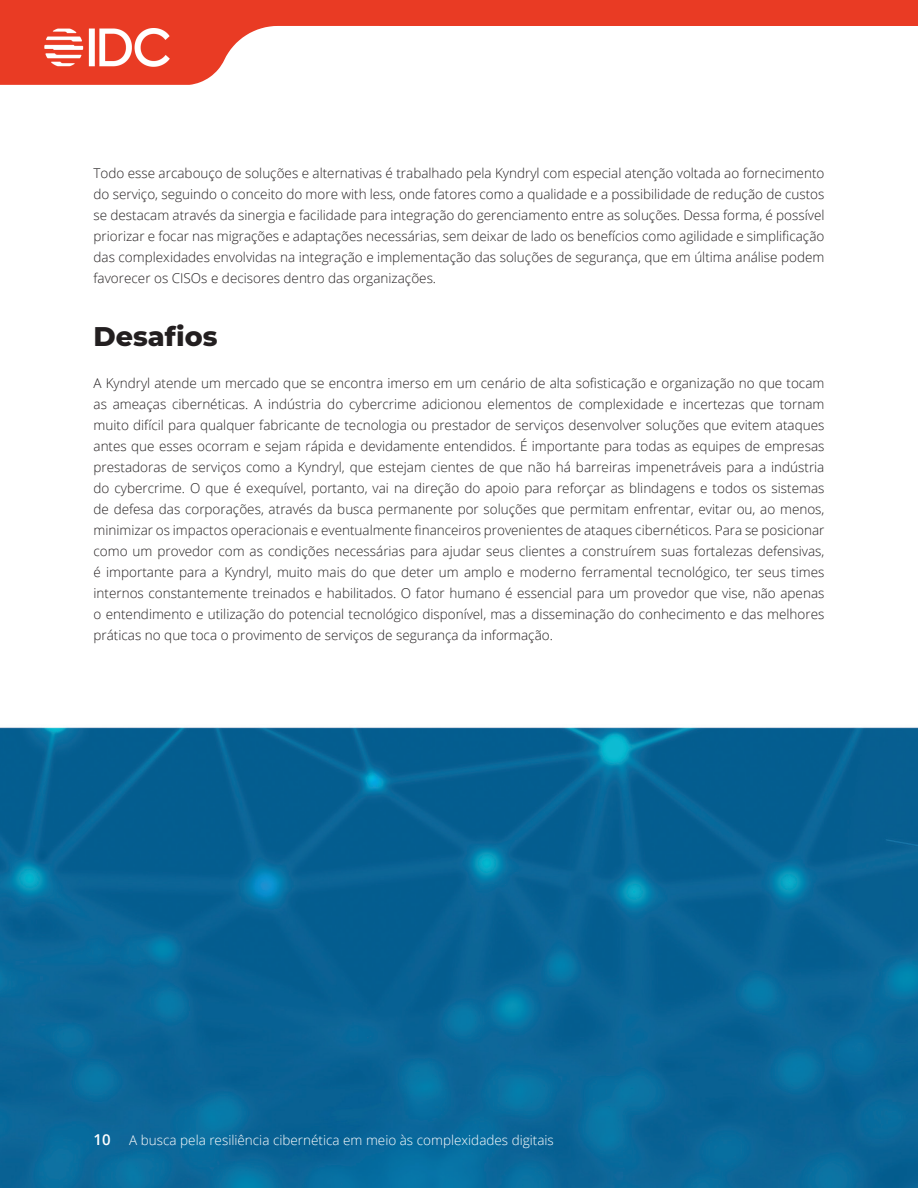
<style>
.page{position:relative;width:918px;height:1188px;background:#fff}
.page>*{position:absolute;margin:0;border:0;box-sizing:border-box;transform-origin:0 0}
.t1{font:800 27px "Montserrat";color:#231f20}
.t2{font:300 13.5px/21px "Open Sans";color:#231f20;text-align:justify}
.t3{font:300 13.5px "Open Sans";color:#fff}
.s1{font-weight:600;font-size:15px}
</style>
<div class="page">
<img style="left:0;top:727px;width:918px;height:461px">
<svg style="left:0;top:0;width:918px;height:85px"></svg>
<img style="left:45px;top:28px;width:126px;height:38px">
<p class="t2" style="left:94px;top:162px;width:732px">Todo esse arcabouço de soluções e alternativas é trabalhado pela Kyndryl com especial atenção voltada ao fornecimento do serviço, seguindo o conceito do more with less, onde fatores como a qualidade e a possibilidade de redução de custos se destacam através da sinergia e facilidade para integração do gerenciamento entre as soluções. Dessa forma, é possível priorizar e focar nas migrações e adaptações necessárias, sem deixar de lado os benefícios como agilidade e simplificação das complexidades envolvidas na integração e implementação das soluções de segurança, que em última análise podem favorecer os CISOs e decisores dentro das organizações.</p>
<h1 class="t1" style="left:94px;top:318px;width:125px">Desafios</h1>
<p class="t2" style="left:94px;top:372px;width:732px">A Kyndryl atende um mercado que se encontra imerso em um cenário de alta sofisticação e organização no que tocam as ameaças cibernéticas. A indústria do cybercrime adicionou elementos de complexidade e incertezas que tornam muito difícil para qualquer fabricante de tecnologia ou prestador de serviços desenvolver soluções que evitem ataques antes que esses ocorram e sejam rápida e devidamente entendidos. É importante para todas as equipes de empresas prestadoras de serviços como a Kyndryl, que estejam cientes de que não há barreiras impenetráveis para a indústria do cybercrime. O que é exequível, portanto, vai na direção do apoio para reforçar as blindagens e todos os sistemas de defesa das corporações, através da busca permanente por soluções que permitam enfrentar, evitar ou, ao menos, minimizar os impactos operacionais e eventualmente financeiros provenientes de ataques cibernéticos. Para se posicionar como um provedor com as condições necessárias para ajudar seus clientes a construírem suas fortalezas defensivas, é importante para a Kyndryl, muito mais do que deter um amplo e moderno ferramental tecnológico, ter seus times internos constantemente treinados e habilitados. O fator humano é essencial para um provedor que vise, não apenas o entendimento e utilização do potencial tecnológico disponível, mas a disseminação do conhecimento e das melhores práticas no que toca o provimento de serviços de segurança da informação.</p>
<p class="t3" style="left:94px;top:1131px;width:462px"><span class="s1">10</span> A busca pela resiliência cibernética em meio às complexidades digitais</p>
</div>
